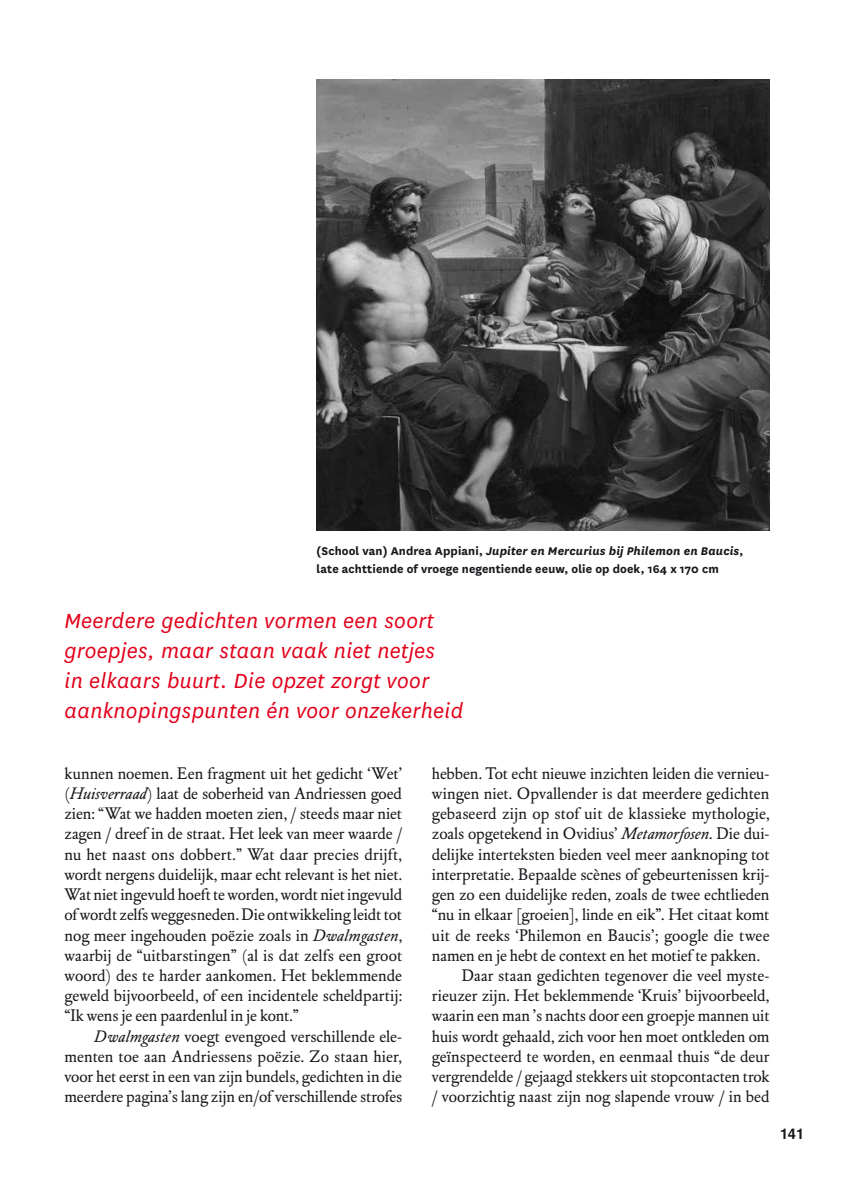
<style>
.page{position:relative;width:844px;height:1191px;background:#fff}
.page>*{position:absolute;margin:0;border:0;box-sizing:border-box;transform-origin:0 0}
.t1{font:italic 23.8px/29.8px "National";letter-spacing:.015em;color:#e2001a}
.t2{font:16.62px/20.3px "DTL Elzevir ST";color:#1a171c;text-align:justify}
.t3{font:700 14.7px "Helvetica LT Std";color:#1a171c}
.t4{font:700 13.12px/17.5px "National";letter-spacing:.01em;color:#1a171c}
.s1{font-style:italic}
.s2{font-style:italic;font-size:16.28px}
</style>
<div class="page">
<img style="left:316px;top:79px;width:453px;height:451px">
<p class="t4" style="left:316px;top:541px;width:428px">(School van) Andrea Appiani, <span class="s1">Jupiter en Mercurius bij Philemon en Baucis</span>, late achttiende of vroege negentiende eeuw, olie op doek, 164 x 170 cm</p>
<h1 class="t1" style="left:64px;top:605px;width:400px">Meerdere gedichten vormen een soort groepjes, maar staan vaak niet netjes<br>in elkaars buurt. Die opzet zorgt voor aanknopingspunten én voor onzekerheid</h1>
<p class="t2" style="left:64px;top:763px;width:339px">kunnen noemen. Een fragment uit het gedicht ‘Wet’ (<span class="s2">Huisverraad</span>) laat de soberheid van Andriessen goed zien: “Wat we hadden moeten zien, / steeds maar niet zagen / dreef in de straat. Het leek van meer waarde / nu het naast ons dobbert.” Wat daar precies drijft, wordt nergens duidelijk, maar echt relevant is het niet.<br>Wat niet ingevuld hoeft te worden, wordt niet ingevuld of wordt zelfs weggesneden. Die ontwikkeling leidt tot nog meer ingehouden poëzie zoals in <span class="s2">Dwalmgasten</span>, waarbij de “uitbarstingen” (al is dat zelfs een groot woord) des te harder aankomen. Het beklemmende geweld bijvoorbeeld, of een incidentele scheldpartij: “Ik wens je een paardenlul in je kont.”</p>
<p class="t2" style="left:64px;top:1026px;width:339px;text-indent:30px"><span class="s2">Dwalmgasten</span> voegt evengoed verschillende ele&shy;menten toe aan Andriessens poëzie. Zo staan hier, voor het eerst in een van zijn bundels, gedichten in die meerdere pagina’s lang zijn en/of verschillende strofes</p>
<p class="t2" style="left:432px;top:763px;width:339px">hebben. Tot echt nieuwe inzichten leiden die vernieu-</p>
<p class="t2" style="left:432px;top:783px;width:339px">wingen niet. Opvallender is dat meerdere gedichten</p>
<p class="t2" style="left:432px;top:803px;width:339px">gebaseerd zijn op stof uit de klassieke mythologie,</p>
<p class="t2" style="left:432px;top:824px;width:339px">zoals opgetekend in Ovidius’ <span class="s2">Metamorfosen</span>. Die dui-</p>
<p class="t2" style="left:432px;top:844px;width:339px">delijke interteksten bieden veel meer aanknoping tot</p>
<p class="t2" style="left:432px;top:864px;width:339px">interpretatie. Bepaalde scènes of gebeurtenissen krij-</p>
<p class="t2" style="left:432px;top:884px;width:339px">gen zo een duidelijke reden, zoals de twee echtlieden</p>
<p class="t2" style="left:432px;top:904px;width:339px">“nu in elkaar [groeien], linde en eik”. Het citaat komt</p>
<p class="t2" style="left:432px;top:925px;width:339px">uit de reeks ‘Philemon en Baucis’; google die twee</p>
<p class="t2" style="left:432px;top:945px;width:329px">namen en je hebt de context en het motief te pakken.</p>
<p class="t2" style="left:461px;top:965px;width:308px">Daar staan gedichten tegenover die veel myste-</p>
<p class="t2" style="left:432px;top:985px;width:339px">rieuzer zijn. Het beklemmende ‘Kruis’ bijvoorbeeld,</p>
<p class="t2" style="left:432px;top:1006px;width:339px">waarin een man ’s nachts door een groepje mannen uit</p>
<p class="t2" style="left:432px;top:1026px;width:339px">huis wordt gehaald, zich voor hen moet ontkleden om</p>
<p class="t2" style="left:432px;top:1046px;width:339px">geïnspecteerd te worden, en eenmaal thuis “de deur</p>
<p class="t2" style="left:432px;top:1066px;width:339px">vergrendelde / gejaagd stekkers uit stopcontacten trok</p>
<p class="t2" style="left:432px;top:1086px;width:339px">/ voorzichtig naast zijn nog slapende vrouw / in bed</p>
<p class="t3" style="left:779px;top:1124px;width:26px">141</p>
</div>
